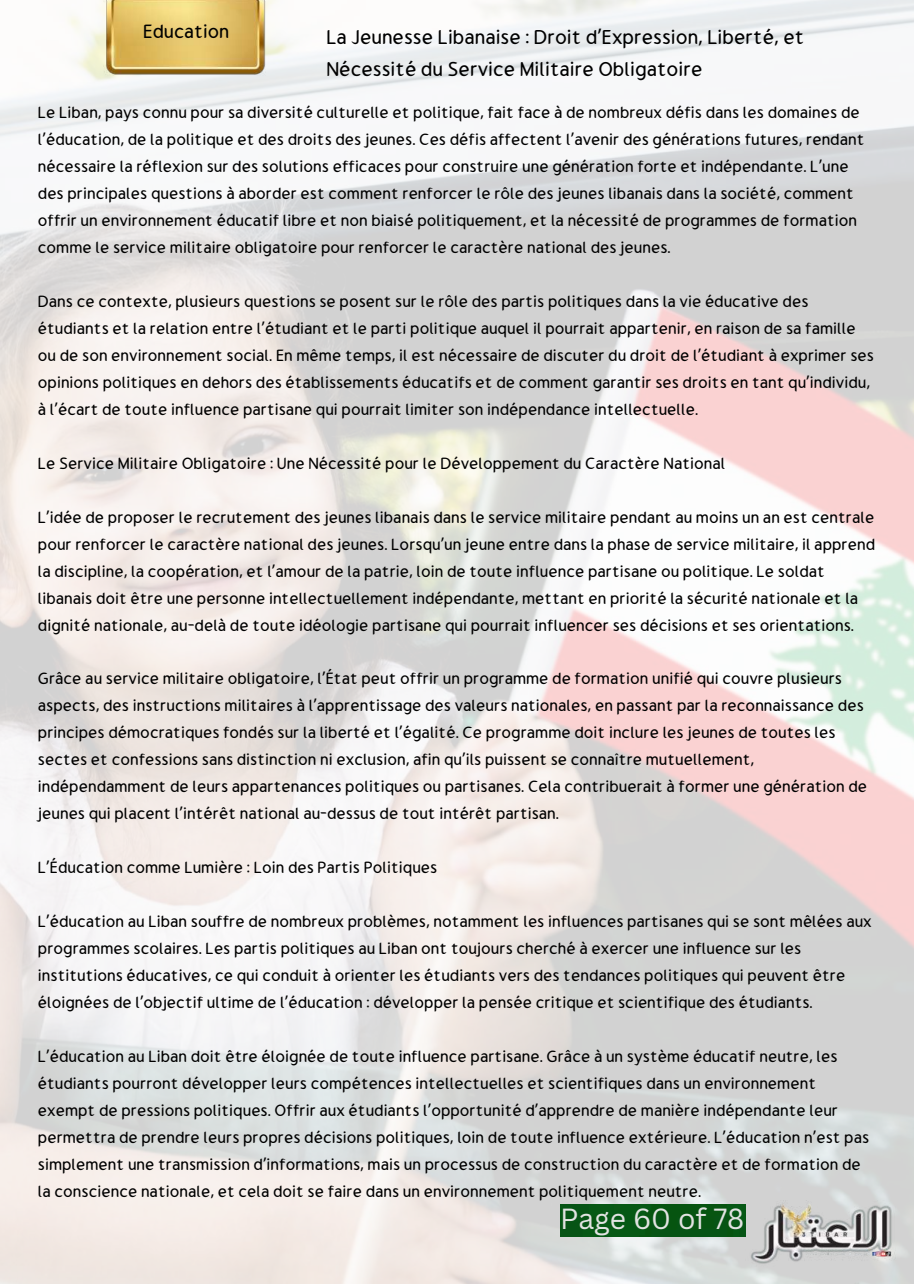
<style>
.page{position:relative;width:914px;height:1284px;background:#fff}
.page>*{position:absolute;margin:0;border:0;box-sizing:border-box;transform-origin:0 0}
.t1{font:28.35px "Canva Sans";color:#e2e3e2}
.t2{font:24px/32.5px "Gumela Arabic";color:#000}
.t3{font:22.95px "Gumela Arabic";color:#000}
.t4{font:19.5px/27px "Gumela Arabic";color:#000}
</style>
<div class="page">
<img style="left:0;top:0;width:914px;height:1283px">
<img style="left:102px;top:0;width:168px;height:91px">
<img style="left:733px;top:1188px;width:179px;height:95px">
<div style="left:560px;top:1204px;width:185px;height:32px;background:#065415"></div>
<p class="t3" style="left:143px;top:20px;width:88px">Education</p>
<p class="t2" style="left:326px;top:21px;width:479px">La Jeunesse Libanaise : Droit d’Expression, Liberté, et<br>Nécessité du Service Militaire Obligatoire</p>
<p class="t4" style="left:38px;top:99px;width:828px">Le Liban, pays connu pour sa diversité culturelle et politique, fait face à de nombreux défis dans les domaines de l’éducation, de la politique et des droits des jeunes. Ces défis affectent l’avenir des générations futures, rendant nécessaire la réflexion sur des solutions efficaces pour construire une génération forte et indépendante. L’une des principales questions à aborder est comment renforcer le rôle des jeunes libanais dans la société, comment offrir un environnement éducatif libre et non biaisé politiquement, et la nécessité de programmes de formation comme le service militaire obligatoire pour renforcer le caractère national des jeunes.</p>
<p class="t4" style="left:38px;top:288px;width:837px">Dans ce contexte, plusieurs questions se posent sur le rôle des partis politiques dans la vie éducative des étudiants et la relation entre l’étudiant et le parti politique auquel il pourrait appartenir, en raison de sa famille ou de son environnement social. En même temps, il est nécessaire de discuter du droit de l’étudiant à exprimer ses opinions politiques en dehors des établissements éducatifs et de comment garantir ses droits en tant qu’individu, à l’écart de toute influence partisane qui pourrait limiter son indépendance intellectuelle.</p>
<p class="t4" style="left:38px;top:450px;width:689px">Le Service Militaire Obligatoire : Une Nécessité pour le Développement du Caractère National</p>
<p class="t4" style="left:38px;top:504px;width:838px">L’idée de proposer le recrutement des jeunes libanais dans le service militaire pendant au moins un an est centrale pour renforcer le caractère national des jeunes. Lorsqu’un jeune entre dans la phase de service militaire, il apprend la discipline, la coopération, et l’amour de la patrie, loin de toute influence partisane ou politique. Le soldat libanais doit être une personne intellectuellement indépendante, mettant en priorité la sécurité nationale et la dignité nationale, au-delà de toute idéologie partisane qui pourrait influencer ses décisions et ses orientations.</p>
<p class="t4" style="left:38px;top:666px;width:830px">Grâce au service militaire obligatoire, l’État peut offrir un programme de formation unifié qui couvre plusieurs aspects, des instructions militaires à l’apprentissage des valeurs nationales, en passant par la reconnaissance des principes démocratiques fondés sur la liberté et l’égalité. Ce programme doit inclure les jeunes de toutes les sectes et confessions sans distinction ni exclusion, afin qu’ils puissent se connaître mutuellement, indépendamment de leurs appartenances politiques ou partisanes. Cela contribuerait à former une génération de jeunes qui placent l’intérêt national au-dessus de tout intérêt partisan.</p>
<p class="t4" style="left:38px;top:855px;width:401px">L’Éducation comme Lumière : Loin des Partis Politiques</p>
<p class="t4" style="left:38px;top:909px;width:835px">L’éducation au Liban souffre de nombreux problèmes, notamment les influences partisanes qui se sont mêlées aux programmes scolaires. Les partis politiques au Liban ont toujours cherché à exercer une influence sur les institutions éducatives, ce qui conduit à orienter les étudiants vers des tendances politiques qui peuvent être éloignées de l’objectif ultime de l’éducation : développer la pensée critique et scientifique des étudiants.</p>
<p class="t4" style="left:38px;top:1044px;width:833px">L’éducation au Liban doit être éloignée de toute influence partisane. Grâce à un système éducatif neutre, les étudiants pourront développer leurs compétences intellectuelles et scientifiques dans un environnement exempt de pressions politiques. Offrir aux étudiants l’opportunité d’apprendre de manière indépendante leur permettra de prendre leurs propres décisions politiques, loin de toute influence extérieure. L’éducation n’est pas simplement une transmission d’informations, mais un processus de construction du caractère et de formation de la conscience nationale, et cela doit se faire dans un environnement politiquement neutre.</p>
<h1 class="t1" style="left:560px;top:1202px;width:186px">Page 60 of 78</h1>
</div>
